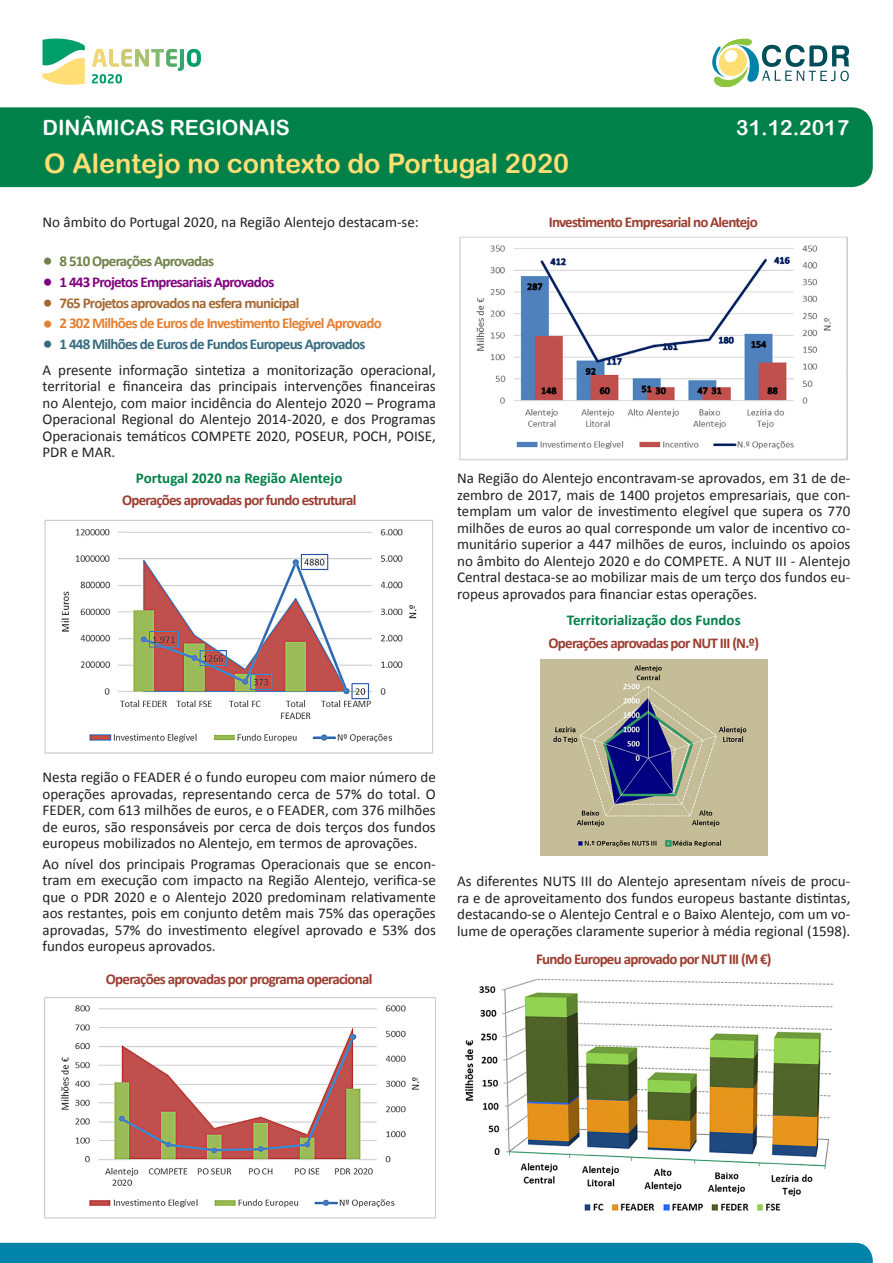
<style>
.page{position:relative;width:893px;height:1263px;background:#fff}
.page>*{position:absolute;margin:0;border:0;box-sizing:border-box;transform-origin:0 0}
.t1{font:27px "Arial Rounded MT Bold";color:#ffde75}
.t2{font:27px "Minion Pro";color:#70814a}
.t3{font:27px "Minion Pro";color:#800080}
.t4{font:27px "Minion Pro";color:#a46832}
.t5{font:27px "Minion Pro";color:#e58032}
.t6{font:27px "Minion Pro";color:#366c80}
.t7{font:21px "Arial Rounded MT Bold";color:#fff}
.t8{font:15px/16.5px "Calibri";color:#231f20;text-align:justify}
.t9{font:700 15px "Calibri";letter-spacing:-.05em;color:#9c3d30}
.t10{font:700 15px "Calibri";color:#00814a}
.t11{font:700 15px "Calibri";letter-spacing:-.05em;color:#e58032}
.t12{font:700 15px "Calibri";letter-spacing:-.05em;color:#366c80}
.t13{font:700 15px "Calibri";letter-spacing:-.05em;color:#a46832}
.t14{font:700 15px "Calibri";letter-spacing:-.05em;color:#800080}
.t15{font:700 15px "Calibri";letter-spacing:-.05em;color:#70814a}
</style>
<div class="page">
<svg style="left:43px;top:39px;width:42px;height:46px"></svg>
<svg style="left:92px;top:49px;width:109px;height:34px"></svg>
<svg style="left:712px;top:38px;width:137px;height:49px"></svg>
<img style="left:44px;top:519px;width:389px;height:235px">
<div style="left:0;top:107px;width:873px;height:80px;background:#00814a"></div>
<div style="left:0;top:1243px;width:873px;height:20px;background:#0083a9"></div>
<img style="left:44px;top:997px;width:392px;height:222px">
<img style="left:459px;top:236px;width:389px;height:225px">
<img style="left:540px;top:660px;width:227px;height:196px">
<img style="left:465px;top:979px;width:368px;height:232px">
<p class="t7" style="left:43px;top:116px;width:249px">DINÂMICAS REGIONAIS</p>
<p class="t7" style="left:736px;top:116px;width:114px">31.12.2017</p>
<p class="t1" style="left:44px;top:147px;width:526px">O Alentejo no contexto do Portugal 2020</p>
<p class="t8" style="left:43px;top:214px;width:378px">No âmbito do Portugal 2020, na Região Alentejo destacam-se:</p>
<p class="t2" style="left:43px;top:241px;width:12px">•</p>
<p class="t3" style="left:43px;top:261px;width:12px">•</p>
<p class="t4" style="left:43px;top:282px;width:12px">•</p>
<p class="t5" style="left:43px;top:303px;width:12px">•</p>
<p class="t6" style="left:43px;top:324px;width:12px">•</p>
<p class="t15" style="left:60px;top:251px;width:156px">8 510 Operações Aprovadas</p>
<p class="t14" style="left:60px;top:272px;width:217px">1 443 Projetos Empresariais Aprovados</p>
<p class="t13" style="left:60px;top:293px;width:242px">765 Projetos aprovados na esfera municipal</p>
<p class="t11" style="left:60px;top:314px;width:324px">2 302 Milhões de Euros de Investimento Elegível Aprovado</p>
<p class="t12" style="left:60px;top:334px;width:308px">1 448 Milhões de Euros de Fundos Europeus Aprovados</p>
<p class="t8" style="left:43px;top:362px;width:395px">A presente informação sintetiza a monitorização operacional, territorial e financeira das principais intervenções financeiras no Alentejo, com maior incidência do Alentejo 2020 – Programa Operacional Regional do Alentejo 2014-2020, e dos Programas Operacionais temáticos COMPETE 2020, POSEUR, POCH, POISE, PDR e MAR.</p>
<p class="t10" style="left:136px;top:468px;width:208px">Portugal 2020 na Região Alentejo</p>
<p class="t9" style="left:122px;top:490px;width:236px">Operações aprovadas por fundo estrutural</p>
<p class="t9" style="left:549px;top:212px;width:210px">Investimento Empresarial no Alentejo</p>
<p class="t8" style="left:457px;top:470px;width:395px">Na Região do Alentejo encontravam-se aprovados, em 31 de de&shy;zembro de 2017, mais de 1400 projetos empresariais, que con&shy;templam um valor de investimento elegível que supera os 770 milhões de euros ao qual corresponde um valor de incentivo co&shy;munitário superior a 447 milhões de euros, incluindo os apoios no âmbito do Alentejo 2020 e do COMPETE. A NUT III - Alentejo Central destaca-se ao mobilizar mais de um terço dos fundos eu&shy;ropeus aprovados para financiar estas operações.</p>
<p class="t10" style="left:567px;top:611px;width:175px">Territorialização dos Fundos</p>
<p class="t9" style="left:548px;top:633px;width:212px">Operações aprovadas por NUT III (N.º)</p>
<p class="t8" style="left:43px;top:769px;width:395px">Nesta região o FEADER é o fundo europeu com maior número de operações aprovadas, representando cerca de 57% do total. O FEDER, com 613 milhões de euros, e o FEADER, com 376 milhões de euros, são responsáveis por cerca de dois terços dos fundos europeus mobilizados no Alentejo, em termos de aprovações.</p>
<p class="t8" style="left:43px;top:855px;width:395px">Ao nível dos principais Programas Operacionais que se encon&shy;tram em execução com impacto na Região Alentejo, verifica-se que o PDR 2020 e o Alentejo 2020 predominam relativamente aos restantes, pois em conjunto detêm mais 75% das operações aprovadas, 57% do investimento elegível aprovado e 53% dos fundos europeus aprovados.</p>
<p class="t9" style="left:106px;top:969px;width:268px">Operações aprovadas por programa operacional</p>
<p class="t8" style="left:457px;top:873px;width:395px">As diferentes NUTS III do Alentejo apresentam níveis de procu&shy;ra e de aproveitamento dos fundos europeus bastante distintas, destacando-se o Alentejo Central e o Baixo Alentejo, com um vo&shy;lume de operações claramente superior à média regional (1598).</p>
<p class="t9" style="left:536px;top:949px;width:237px">Fundo Europeu aprovado por NUT III (M €)</p>
</div>
